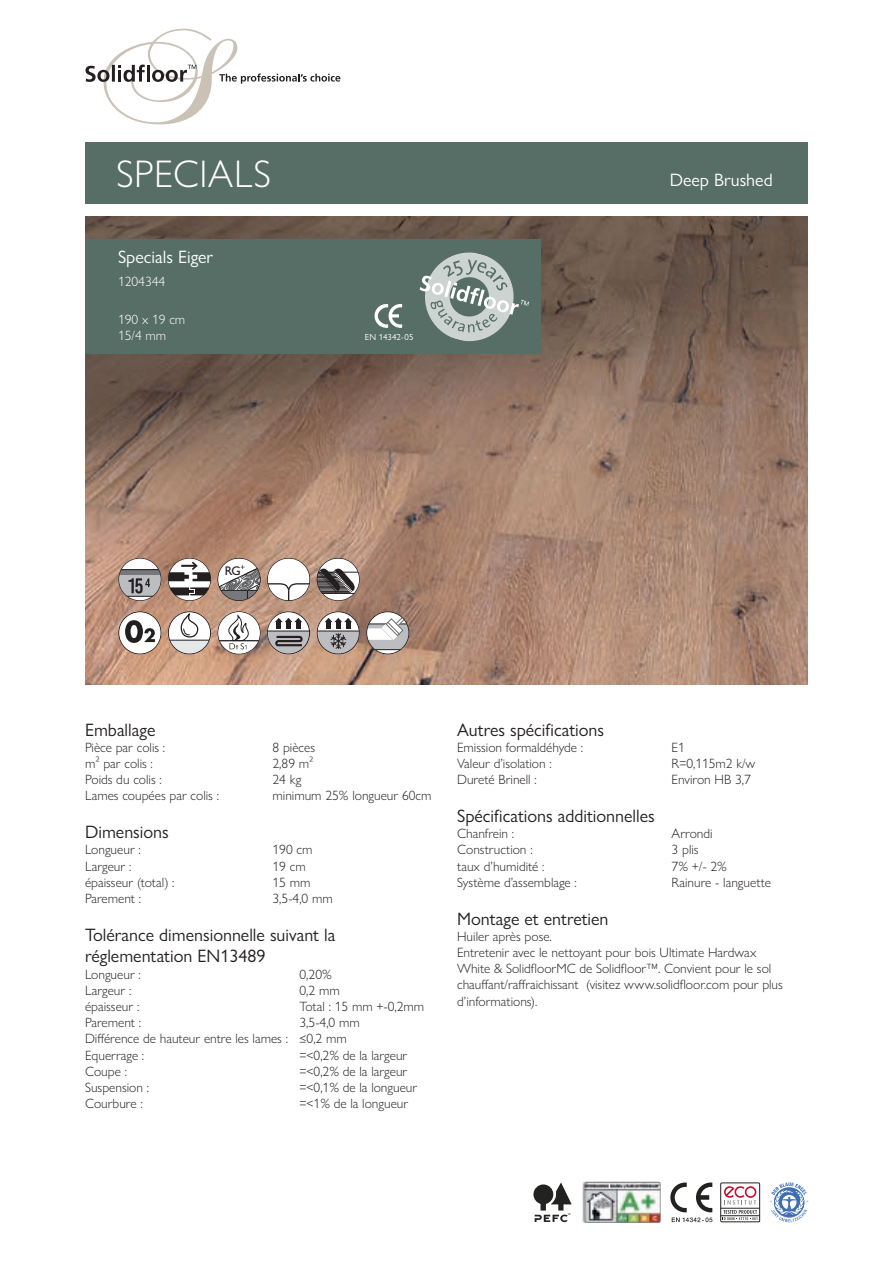
<style>
.page{position:relative;width:893px;height:1263px;background:#fff}
.page>*{position:absolute;margin:0;border:0;box-sizing:border-box;transform-origin:0 0}
.t1{font:300 38.7px "Gill Sans Nova";letter-spacing:.015em;color:#fff}
.t2{font:18px/21.6px "Gill Sans Nova";color:#231f20}
.t3{font:18px "Gill Sans Nova";color:#fff}
.t4{font:300 13.5px/16.2px "Gill Sans Nova";color:#231f20}
.t5{font:300 13.5px/16.2px "Gill Sans Nova";color:#fff}
.t6{font:500 12.6px "Gill Sans Nova";color:#231f20}
.t7{font:8.85px "Gill Sans Nova";letter-spacing:.015em;color:#fff}
</style>
<div class="page">
<img style="left:85px;top:217px;width:723px;height:468px">
<svg style="left:85px;top:29px;width:255px;height:95px"></svg>
<svg style="left:670px;top:1182px;width:42px;height:40px"></svg>
<svg style="left:770px;top:1182px;width:39px;height:41px"></svg>
<svg style="left:724px;top:1186px;width:32px;height:18px"></svg>
<div style="left:720px;top:1182px;width:40px;height:40px;border:1px solid #222221"></div>
<hr style="left:721px;top:1208px;width:39px;height:1px;background:#222221">
<hr style="left:721px;top:1215px;width:39px;height:1px;background:#222221">
<svg style="left:723px;top:1210px;width:34px;height:10px"></svg>
<img style="left:582px;top:1181px;width:79px;height:42px">
<div style="left:85px;top:239px;width:455px;height:115px;background:#576e67"></div>
<div style="left:85px;top:142px;width:723px;height:62px;background:#576e67"></div>
<svg style="left:168px;top:558px;width:43px;height:43px"></svg>
<div style="left:168px;top:558px;width:43px;height:43px;border:1px solid #231f20;border-radius:50%"></div>
<svg style="left:168px;top:612px;width:43px;height:42px"></svg>
<hr style="left:168px;top:640px;width:43px;height:1px;background:#231f20">
<div style="left:168px;top:611px;width:43px;height:43px;border:1px solid #231f20;border-radius:50%"></div>
<svg style="left:119px;top:558px;width:42px;height:43px"></svg>
<div style="left:118px;top:558px;width:43px;height:43px;border:1px solid #231f20;border-radius:50%"></div>
<svg style="left:119px;top:612px;width:42px;height:42px"></svg>
<div style="left:118px;top:611px;width:43px;height:43px;border:1px solid #231f20;border-radius:50%"></div>
<svg style="left:218px;top:558px;width:42px;height:43px"></svg>
<hr style="left:218px;top:590px;width:42px;height:1px;background:#231f20">
<div style="left:217px;top:558px;width:44px;height:43px;border:1px solid #231f20;border-radius:50%"></div>
<svg style="left:218px;top:611px;width:42px;height:43px"></svg>
<hr style="left:218px;top:640px;width:42px;height:1px;background:#231f20">
<svg style="left:227px;top:616px;width:23px;height:33px"></svg>
<div style="left:217px;top:611px;width:44px;height:43px;border:1px solid #231f20;border-radius:50%"></div>
<svg style="left:267px;top:558px;width:43px;height:43px"></svg>
<div style="left:267px;top:558px;width:43px;height:43px;border:1px solid #231f20;border-radius:50%"></div>
<svg style="left:267px;top:612px;width:43px;height:42px"></svg>
<svg style="left:267px;top:632px;width:43px;height:22px"></svg>
<hr style="left:267px;top:631px;width:43px;height:1px;background:#231f20">
<svg style="left:275px;top:618px;width:27px;height:10px"></svg>
<svg style="left:274px;top:635px;width:30px;height:12px"></svg>
<div style="left:267px;top:611px;width:43px;height:43px;border:1px solid #231f20;border-radius:50%"></div>
<svg style="left:317px;top:558px;width:43px;height:43px"></svg>
<div style="left:317px;top:558px;width:43px;height:43px;border:1px solid #231f20;border-radius:50%"></div>
<svg style="left:317px;top:612px;width:42px;height:42px"></svg>
<svg style="left:317px;top:632px;width:42px;height:22px"></svg>
<hr style="left:317px;top:631px;width:42px;height:1px;background:#231f20">
<svg style="left:325px;top:618px;width:27px;height:31px"></svg>
<div style="left:317px;top:611px;width:43px;height:43px;border:1px solid #231f20;border-radius:50%"></div>
<svg style="left:367px;top:612px;width:42px;height:42px"></svg>
<hr style="left:367px;top:649px;width:42px;height:1px;background:#231f20">
<div style="left:366px;top:611px;width:43px;height:43px;border:1px solid #231f20;border-radius:50%"></div>
<svg style="left:419px;top:252px;width:110px;height:90px"></svg>
<svg style="left:374px;top:304px;width:28px;height:24px"></svg>
<svg style="left:533px;top:1182px;width:39px;height:40px"></svg>
<h1 class="t1" style="left:116px;top:150px;width:156px">SPECIALS</h1>
<h2 class="t3" style="left:118px;top:246px;width:97px">Specials Eiger</h2>
<p class="t5" style="left:118px;top:273px;width:49px">1204344</p>
<p class="t5" style="left:118px;top:311px;width:69px">190 x 19 cm<br>15/4 mm</p>
<p class="t7" style="left:365px;top:332px;width:50px">EN 14342-05</p>
<h2 class="t3" style="left:670px;top:169px;width:105px">Deep Brushed</h2>
<p class="t6" style="left:225px;top:563px;width:18px">RG</p>
<h2 class="t2" style="left:85px;top:718px;width:72px">Emballage</h2>
<p class="t4" style="left:85px;top:739px;width:82px">Pièce par colis :</p>
<p class="t4" style="left:273px;top:739px;width:44px">8 pièces</p>
<p class="t4" style="left:85px;top:755px;width:69px">m² par colis :</p>
<p class="t4" style="left:273px;top:755px;width:42px">2,89 m²</p>
<p class="t4" style="left:85px;top:771px;width:78px">Poids du colis :</p>
<p class="t4" style="left:273px;top:771px;width:30px">24 kg</p>
<p class="t4" style="left:85px;top:788px;width:135px">Lames coupées par colis :</p>
<p class="t4" style="left:273px;top:788px;width:160px">minimum 25% longueur 60cm</p>
<h2 class="t2" style="left:85px;top:821px;width:85px">Dimensions</h2>
<p class="t4" style="left:85px;top:842px;width:57px">Longueur :</p>
<p class="t4" style="left:273px;top:842px;width:41px">190 cm</p>
<p class="t4" style="left:85px;top:858px;width:48px">Largeur :</p>
<p class="t4" style="left:273px;top:858px;width:35px">19 cm</p>
<p class="t4" style="left:85px;top:874px;width:91px">épaisseur (total) :</p>
<p class="t4" style="left:273px;top:874px;width:39px">15 mm</p>
<p class="t4" style="left:85px;top:890px;width:58px">Parement :</p>
<p class="t4" style="left:273px;top:890px;width:62px">3,5-4,0 mm</p>
<h2 class="t2" style="left:85px;top:924px;width:252px">Tolérance dimensionnelle suivant la réglementation EN13489</h2>
<p class="t4" style="left:85px;top:966px;width:57px">Longueur :</p>
<p class="t4" style="left:300px;top:966px;width:34px">0,20%</p>
<p class="t4" style="left:85px;top:982px;width:48px">Largeur :</p>
<p class="t4" style="left:300px;top:982px;width:42px">0,2 mm</p>
<p class="t4" style="left:85px;top:998px;width:56px">épaisseur :</p>
<p class="t4" style="left:300px;top:998px;width:126px">Total : 15 mm +-0,2mm</p>
<p class="t4" style="left:85px;top:1014px;width:58px">Parement :</p>
<p class="t4" style="left:85px;top:1014px;width:276px;text-indent:215px">3,5-4,0 mm<br>Différence de hauteur entre les lames : ≤0,2 mm<br>Equerrage :</p>
<p class="t4" style="left:300px;top:1047px;width:109px">=&lt;0,2% de la largeur</p>
<p class="t4" style="left:85px;top:1063px;width:43px">Coupe :</p>
<p class="t4" style="left:300px;top:1063px;width:109px">=&lt;0,2% de la largeur</p>
<p class="t4" style="left:85px;top:1079px;width:65px">Suspension :</p>
<p class="t4" style="left:300px;top:1079px;width:119px">=&lt;0,1% de la longueur</p>
<p class="t4" style="left:85px;top:1095px;width:59px">Courbure :</p>
<p class="t4" style="left:300px;top:1095px;width:110px">=&lt;1% de la longueur</p>
<h2 class="t2" style="left:457px;top:718px;width:148px">Autres spécifications</h2>
<p class="t4" style="left:457px;top:739px;width:128px">Emission formaldéhyde :</p>
<p class="t4" style="left:672px;top:739px;width:15px">E1</p>
<p class="t4" style="left:457px;top:755px;width:96px">Valeur d’isolation :</p>
<p class="t4" style="left:672px;top:755px;width:85px">R=0,115m2 k/w</p>
<p class="t4" style="left:457px;top:771px;width:81px">Dureté Brinell :</p>
<p class="t4" style="left:672px;top:771px;width:81px">Environ HB 3,7</p>
<h2 class="t2" style="left:457px;top:805px;width:199px">Spécifications additionnelles</h2>
<p class="t4" style="left:457px;top:825px;width:59px">Chanfrein :</p>
<p class="t4" style="left:672px;top:825px;width:42px">Arrondi</p>
<p class="t4" style="left:457px;top:842px;width:77px">Construction :</p>
<p class="t4" style="left:672px;top:842px;width:28px">3 plis</p>
<p class="t4" style="left:457px;top:858px;width:89px">taux d’humidité :</p>
<p class="t4" style="left:672px;top:858px;width:57px">7% +/- 2%</p>
<p class="t4" style="left:457px;top:874px;width:121px">Système d’assemblage :</p>
<p class="t4" style="left:672px;top:874px;width:101px">Rainure - languette</p>
<h2 class="t2" style="left:457px;top:907px;width:153px">Montage et entretien</h2>
<p class="t4" style="left:457px;top:928px;width:327px">Huiler après pose.<br>Entretenir avec le nettoyant pour bois Ultimate Hardwax White &amp; SolidfloorMC de Solidfloor™. Convient pour le sol chauffant/raffraichissant (visitez www.solidfloor.com pour plus d’informations).</p>
</div>
